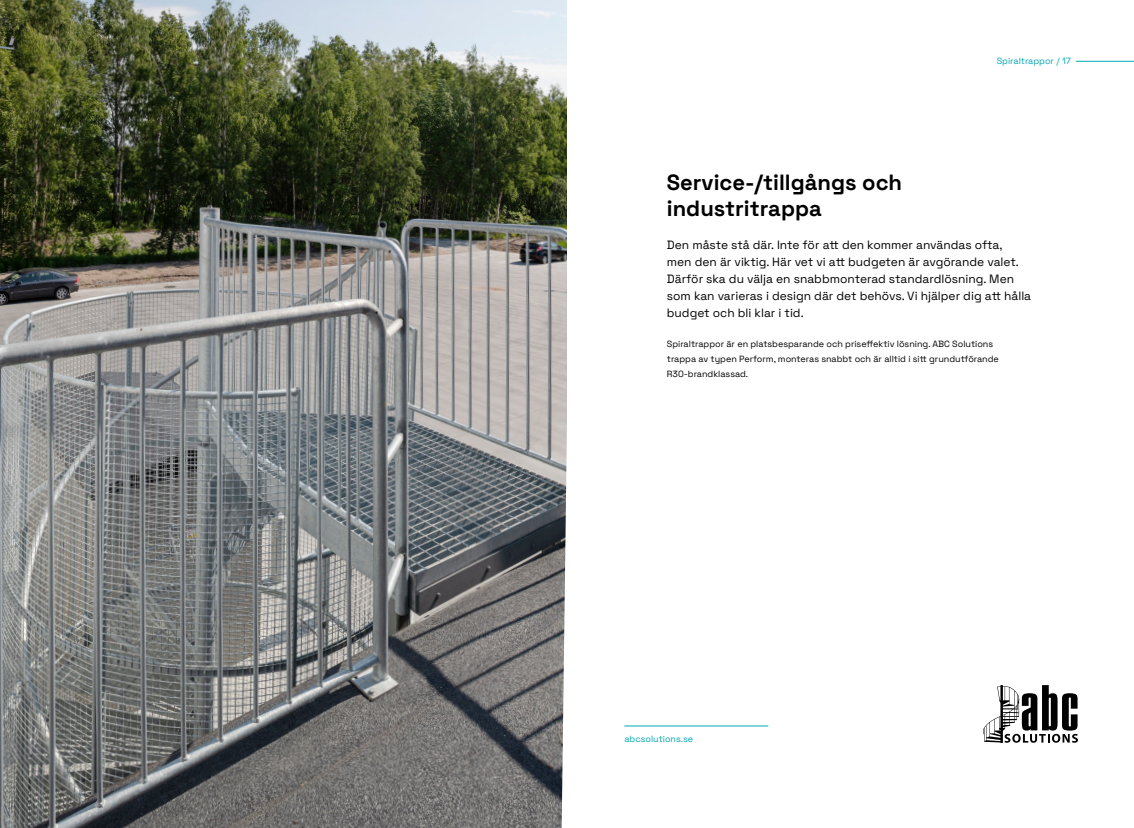
<style>
.page{position:relative;width:1134px;height:828px;background:#fff}
.page>*{position:absolute;margin:0;border:0;box-sizing:border-box;transform-origin:0 0}
.t1{font:300 22px/26px "Space Grotesk";color:#000}
.t2{font:300 12px/17px "Space Grotesk";color:#000}
.t3{font:300 9px/15px "Space Grotesk";color:#000}
.t4{font:300 9px "Space Grotesk";color:#00a8b5}
</style>
<div class="page">
<hr style="left:1076px;top:61px;width:58px;height:1px;background:#00a8b5">
<img style="left:0;top:0;width:567px;height:828px">
<svg style="left:983px;top:685px;width:95px;height:58px"></svg>
<hr style="left:624px;top:725px;width:144px;height:1px;background:#00a8b5">
<p class="t4" style="left:997px;top:54px;width:76px">Spiraltrappor / 17</p>
<h1 class="t1" style="left:667px;top:168px;width:237px">Service-/tillgångs och industritrappa</h1>
<p class="t2" style="left:667px;top:236px;width:366px">Den måste stå där. Inte för att den kommer användas ofta,<br>men den är viktig. Här vet vi att budgeten är avgörande valet.<br>Därför ska du välja en snabbmonterad standardlösning. Men som kan varieras i design där det behövs. Vi hjälper dig att hålla budget och bli klar i tid.</p>
<p class="t3" style="left:667px;top:336px;width:334px">Spiraltrappor är en platsbesparande och priseffektiv lösning. ABC Solutions trappa av typen Perform, monteras snabbt och är alltid i sitt grundutförande<br>R30-brandklassad.</p>
<p class="t4" style="left:624px;top:732px;width:70px">abcsolutions.se</p>
</div>
